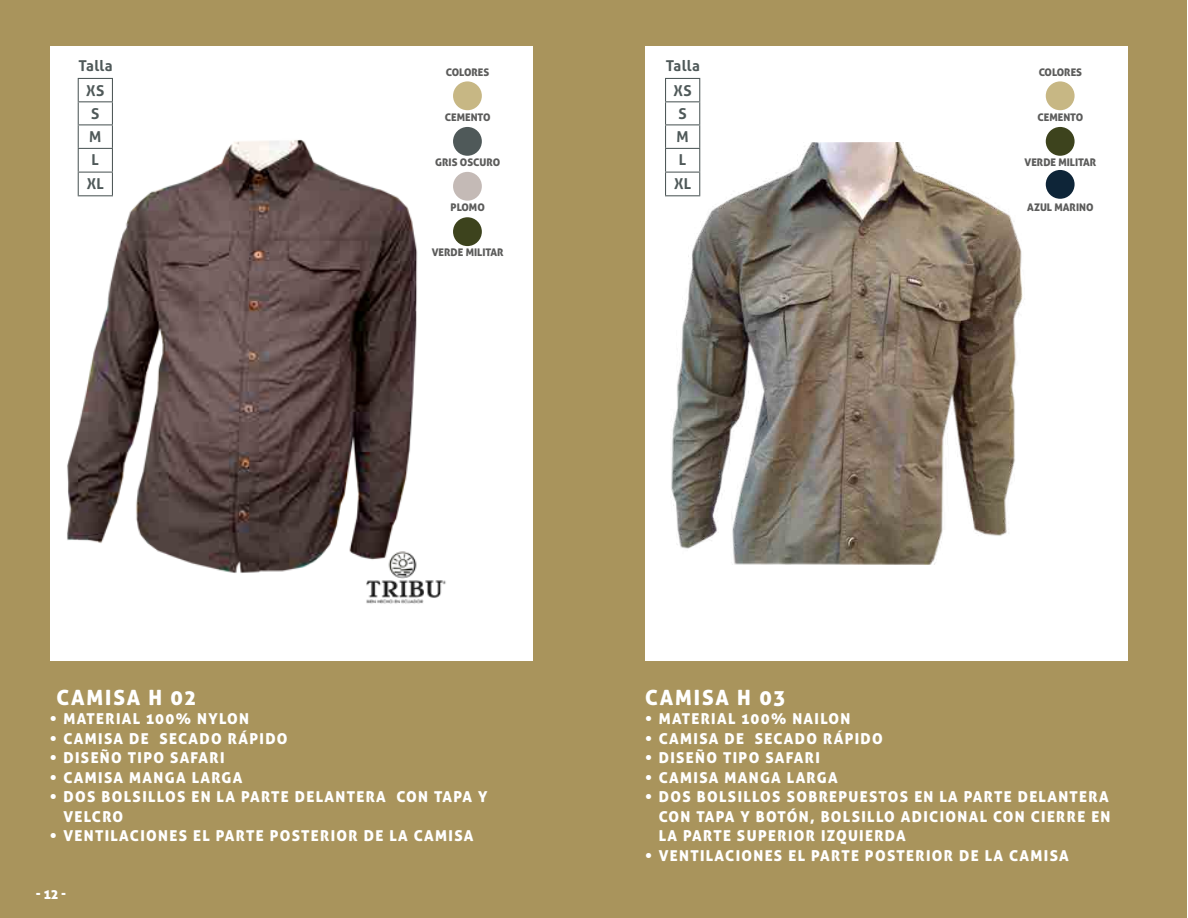
<style>
.page{position:relative;width:1188px;height:918px;background:#fff}
.page>*{position:absolute;margin:0;border:0;box-sizing:border-box;transform-origin:0 0}
.t1{font:21px "Aller Display";letter-spacing:.09em;color:#fff}
.t2{font:15px/19.5px "Aller Display";letter-spacing:.09em;color:#fff}
.t3{font:700 15px/23.4px "Aller";letter-spacing:.02em;color:#4f5959;text-align:center}
.t4{font:13.5px "Aller Display";color:#fff}
.t5{font:10.5px "Aller Display";color:#5c5c5b}
</style>
<div class="page">
<div style="left:0;top:0;width:1187px;height:918px;background:#a9945c"></div>
<div style="left:645px;top:47px;width:482px;height:614px;background:#fff"></div>
<img style="left:670px;top:143px;width:353px;height:422px">
<div style="left:50px;top:47px;width:482px;height:614px;background:#fff"></div>
<img style="left:67px;top:111px;width:379px;height:493px">
<div style="left:453px;top:81px;width:29px;height:29px;background:#c7b784;border-radius:50%"></div>
<div style="left:1046px;top:81px;width:29px;height:29px;background:#c7b784;border-radius:50%"></div>
<div style="left:453px;top:127px;width:29px;height:29px;background:#4f5959;border-radius:50%"></div>
<div style="left:1046px;top:127px;width:29px;height:29px;background:#3d431d;border-radius:50%"></div>
<div style="left:1046px;top:170px;width:29px;height:29px;background:#0e2538;border-radius:50%"></div>
<div style="left:453px;top:172px;width:29px;height:29px;background:#c4bab6;border-radius:50%"></div>
<div style="left:453px;top:217px;width:29px;height:29px;background:#3d431d;border-radius:50%"></div>
<hr style="left:665px;top:78px;width:35px;height:1px;background:#4f5959">
<hr style="left:665px;top:101px;width:35px;height:1px;background:#4f5959">
<hr style="left:665px;top:124px;width:35px;height:1px;background:#4f5959">
<hr style="left:665px;top:148px;width:35px;height:1px;background:#4f5959">
<hr style="left:665px;top:172px;width:35px;height:1px;background:#4f5959">
<svg style="left:665px;top:79px;width:1px;height:116px"></svg>
<svg style="left:699px;top:79px;width:1px;height:116px"></svg>
<hr style="left:665px;top:195px;width:35px;height:1px;background:#4f5959">
<hr style="left:78px;top:78px;width:35px;height:1px;background:#4f5959">
<hr style="left:78px;top:101px;width:35px;height:1px;background:#4f5959">
<hr style="left:78px;top:124px;width:35px;height:1px;background:#4f5959">
<hr style="left:78px;top:148px;width:35px;height:1px;background:#4f5959">
<hr style="left:78px;top:172px;width:35px;height:1px;background:#4f5959">
<svg style="left:78px;top:79px;width:1px;height:116px"></svg>
<svg style="left:112px;top:79px;width:1px;height:116px"></svg>
<hr style="left:78px;top:195px;width:35px;height:1px;background:#4f5959">
<p class="t3" style="left:78px;top:53px;width:36px">Talla</p>
<p class="t3" style="left:666px;top:53px;width:36px;line-height:24.9px">Talla<br>XS</p>
<p class="t3" style="left:674px;top:102px;width:19px">S<br>M<br>L<br>XL</p>
<p class="t5" style="left:446px;top:65px;width:45px">COLORES</p>
<p class="t5" style="left:445px;top:110px;width:47px">CEMENTO</p>
<p class="t5" style="left:435px;top:155px;width:66px">GRIS OSCURO</p>
<p class="t5" style="left:451px;top:200px;width:36px">PLOMO</p>
<p class="t5" style="left:432px;top:245px;width:73px">VERDE MILITAR</p>
<p class="t3" style="left:86px;top:78px;width:20px">XS<br>S<br>M<br>L<br>XL</p>
<p class="t5" style="left:1039px;top:65px;width:45px">COLORES</p>
<p class="t5" style="left:1038px;top:111px;width:47px">CEMENTO</p>
<p class="t5" style="left:1025px;top:156px;width:73px">VERDE MILITAR</p>
<p class="t5" style="left:1027px;top:201px;width:68px">AZUL MARINO</p>
<h1 class="t1" style="left:56px;top:684px;width:141px">CAMISA H 02</h1>
<p class="t2" style="left:50px;top:709px;width:201px">• MATERIAL 100% NYLON</p>
<p class="t2" style="left:50px;top:728px;width:239px">• CAMISA DE SECADO RÁPIDO</p>
<p class="t2" style="left:50px;top:748px;width:176px">• DISEÑO TIPO SAFARI</p>
<p class="t2" style="left:50px;top:767px;width:194px">• CAMISA MANGA LARGA</p>
<p class="t2" style="left:63px;top:787px;width:426px;text-indent:-14px">• DOS BOLSILLOS EN LA PARTE DELANTERA CON TAPA Y<br>VELCRO</p>
<p class="t2" style="left:50px;top:826px;width:425px">• VENTILACIONES EL PARTE POSTERIOR DE LA CAMISA</p>
<p class="t4" style="left:36px;top:886px;width:32px">- 12 -</p>
<h1 class="t1" style="left:645px;top:684px;width:141px">CAMISA H 03</h1>
<p class="t2" style="left:645px;top:709px;width:207px">• MATERIAL 100% NAILON</p>
<p class="t2" style="left:645px;top:728px;width:239px">• CAMISA DE SECADO RÁPIDO</p>
<p class="t2" style="left:645px;top:748px;width:176px">• DISEÑO TIPO SAFARI</p>
<p class="t2" style="left:645px;top:767px;width:194px">• CAMISA MANGA LARGA</p>
<p class="t2" style="left:659px;top:787px;width:453px;text-align:justify;text-indent:-14px">• DOS BOLSILLOS SOBREPUESTOS EN LA PARTE DELANTERA CON TAPA Y BOTÓN, BOLSILLO ADICIONAL CON CIERRE EN LA PARTE SUPERIOR IZQUIERDA</p>
<p class="t2" style="left:645px;top:845px;width:425px">• VENTILACIONES EL PARTE POSTERIOR DE LA CAMISA</p>
</div>
